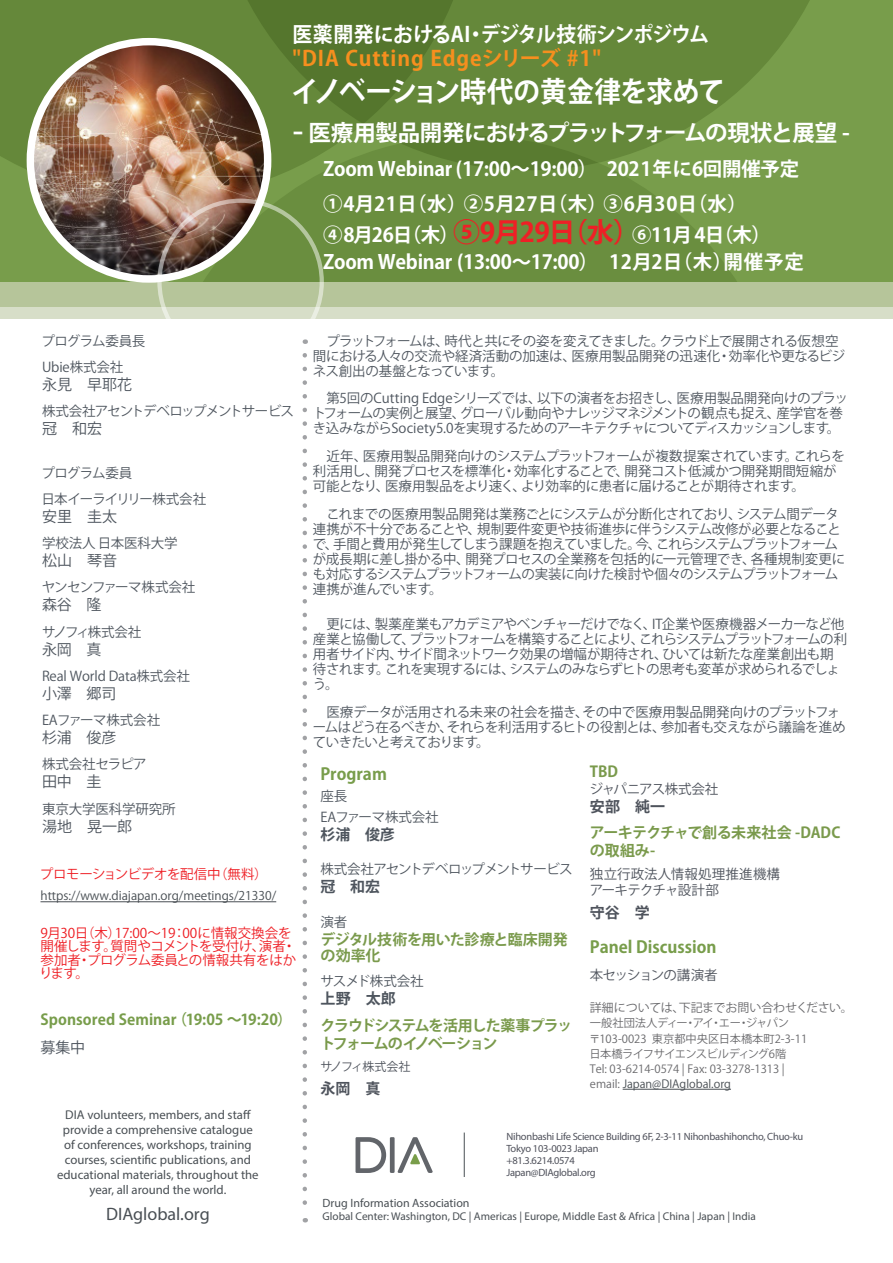
<style>
.page{position:relative;width:893px;height:1263px;background:#fff}
.page>*{position:absolute;margin:0;border:0;box-sizing:border-box;transform-origin:0 0}
.Cover_Title{font:700 28.5px "Koz Go Pr 6 N";letter-spacing:-.02em;color:#fff;scale:.93 1}
.Cover_Title-2{font:700 22.5px "Koz Go Pr 6 N";letter-spacing:-.045em;color:#fff}
.Cover_Title-3{font:700 21px/24px "Koz Go Pr 6 N";letter-spacing:.005em;color:#fff;scale:.95 1}
.t1{font:700 19.5px/31.5px "Koz Go Pr 6 N";letter-spacing:-.015em;color:#fff}
.t2{font:18px "Myriad Pro";color:#494f54}
.セッションタイトル{font:700 16.5px "Koz Go Pr 6 N";color:#789d4b}
.CoverChairsName{font:15px "Koz Go Pr 6 N";color:#4e555e}
.座長{font:700 15px/28.5px "Koz Go Pr 6 N";letter-spacing:.005em;color:#789d4b}
.座長_社名{font:700 15px/18px "Koz Go Pr 6 N";letter-spacing:-.08em;color:#7a9a4c}
.座長_社名-2{font:700 15px/18px "Koz Go Pr 6 N";letter-spacing:-.02em;color:#7a9a4c}
.セッションタイトル-2{font:700 15px/16.5px "Koz Go Pr 6 N";letter-spacing:-.025em;color:#7a9a4c}
.セッションタイトル-3{font:700 15px "Koz Go Pr 6 N";color:#4e555e}
.座長_氏名{font:700 15px "Koz Go Pr 6 N";color:#4e535c}
.CoverChairsComp{font:15px "Koz Go Pr 6 N";color:#4e555e}
.座長_氏名-2{font:700 15px "Koz Go Pr 6 N";color:#4e555e}
.座長_社名-3{font:700 15px "Koz Go Pr 6 N";color:#4e535c}
.座長_社名-4{font:700 15px "Koz Go Pr 6 N";letter-spacing:-.055em;color:#7a9a4c}
.セッションアブストラクト{font:13.5px/15px "Koz Go Pr 6 N";letter-spacing:-.04em;color:#4e555e}
.body{font:13.5px/13.5px "Koz Go Pr 6 N";letter-spacing:-.02em;color:#ee1d23}
.CoverChairsComp-2{font:13.5px "Koz Go Pr 6 N";letter-spacing:-.01em;color:#4e555e}
.CoverChairsComp-3{font:13.5px "Koz Go Pr 6 N";letter-spacing:-.07em;color:#4e555e}
.セッションタイトル-4{font:13.5px "Koz Go Pr 6 N";letter-spacing:-.07em;color:#4e555e}
.座長_社名-5{font:13.5px "Koz Go Pr 6 N";letter-spacing:.005em;color:#4e535c}
.CoverChairsComp-4{font:13.5px "Koz Go Pr 6 N";letter-spacing:-.06em;color:#4e555e}
.CoverChairsComp-5{font:13.5px "Koz Go Pr 6 N";letter-spacing:-.05em;color:#4e555e}
.セッションタイトル-5{font:13.5px/21px "Koz Go Pr 6 N";letter-spacing:-.01em;color:#4e555e}
.座長_氏名-3{font:13.5px "Koz Go Pr 6 N";letter-spacing:-.045em;color:#4e535c}
.座長_社名-6{font:13.5px "Koz Go Pr 6 N";letter-spacing:-.06em;color:#4e535c}
.座長-2{font:13.5px "Koz Go Pr 6 N";letter-spacing:-.065em;color:#4e535c}
.CoverChairsComp-6{font:13.5px "Koz Go Pr 6 N";letter-spacing:-.12em;color:#4e555e}
.座長_氏名-4{font:13.5px "Koz Go Pr 6 N";letter-spacing:-.02em;color:#4e555e}
.CoverChairsComp-7{font:13.5px "Koz Go Pr 6 N";letter-spacing:-.035em;color:#4e555e}
.セッションタイトル-6{font:13.5px "Koz Go Pr 6 N";letter-spacing:-.04em;color:#4e555e}
.t3{font:12.75px/15px "Myriad Pro";color:#494f54;text-align:center}
.body-2{font:12px "Koz Go Pr 6 N";color:#494f54}
.t4{font:12px "Myriad Pro";color:#494f54}
.Speaker{font:12px "Koz Go Pr 6 N";letter-spacing:-.01em;color:#69696c}
.座長_氏名-5{font:12px "Koz Go Pr 6 N";letter-spacing:-.06em;color:#4e535c}
.t5{font:11.25px "Myriad Pro";color:#494f54}
.Speaker-2{font:11.25px "Koz Go Pr 6 N";color:#69696c}
.Speaker-3{font:11.25px "Koz Go Pr 6 N";color:#494f54}
.Speaker-4{font:11.25px "Koz Go Pr 6 N";letter-spacing:-.02em;color:#69696c}
.Speaker-5{font:11.25px "Koz Go Pr 6 N";letter-spacing:-.045em;color:#69696c}
.t6{font:10.5px/12px "Myriad Pro";letter-spacing:-.025em;color:#4f515b}
.s1{color:#f68f1e}
.s2{font-size:27px;color:#ee2026}
.s3{font-weight:400;color:#4e555e}
.s4{color:#69696c}
</style>
<div class="page">
<div style="left:0;top:0;width:893px;height:293px;background:#789d4b"></div>
<svg style="left:0;top:0;width:211px;height:198px;background:#6b8d41"></svg>
<svg style="left:211px;top:0;width:599px;height:136px;background:#64873a"></svg>
<svg style="left:190px;top:136px;width:547px;height:146px;fill:#6a8e3f"></svg>
<div style="left:0;top:282px;width:893px;height:25px;background:#b6c59a"></div>
<div style="left:0;top:308px;width:893px;height:11px;background:#d7dec8"></div>
<svg style="left:356px;top:1137px;width:77px;height:36px"></svg>
<hr style="left:464px;top:1132px;width:1px;height:45px;background:#494f54">
<img style="left:30px;top:42px;width:238px;height:237px;border-radius:119px">
<div style="left:27px;top:38px;width:244px;height:245px;border:7px solid #fff;border-radius:50%"></div>
<div style="left:157px;top:199px;width:167px;height:166px;border:4px solid #fff;border-radius:50%"></div>
<svg style="left:303px;top:355px;width:4px;height:867px"></svg>
<hr style="left:40px;top:901px;width:236px;height:1px;background:#494f54">
<hr style="left:623px;top:1089px;width:108px;height:1px;background:#494f54">
<p class="Cover_Title-3" style="left:292px;top:22px;width:440px">医薬開発におけるAI・デジタル技術シンポジウム<span class="s1">"DIA Cutting Edgeシリーズ #1"</span></p>
<p class="Cover_Title" style="left:291px;top:75px;width:467px">イノベーション時代の黄金律を求めて</p>
<p class="Cover_Title-2" style="left:292px;top:120px;width:559px">ｰ 医療用製品開発におけるプラットフォームの現状と展望 -</p>
<p class="t1" style="left:323px;top:154px;width:478px">Zoom Webinar (17:00～19:00）　2021年に6回開催予定</p>
<p class="t1" style="left:323px;top:188px;width:449px">①4月21日（水）②5月27日（木）③6月30日（水）<br>④8月26日（木）<span class="s2">⑤9月29日（水）</span>⑥11月 4日（木）</p>
<p class="t1" style="left:323px;top:247px;width:482px">Zoom Webinar (13:00～17:00）　12月2日（木）開催予定</p>
<p class="CoverChairsComp-2" style="left:41px;top:333px;width:106px">プログラム委員長</p>
<p class="CoverChairsComp-2" style="left:42px;top:359px;width:83px">Ubie株式会社</p>
<p class="CoverChairsName" style="left:42px;top:376px;width:92px">永見　早耶花</p>
<p class="CoverChairsComp-3" style="left:42px;top:403px;width:254px">株式会社アセントデベロップメントサービス</p>
<p class="CoverChairsName" style="left:42px;top:420px;width:62px">冠　和宏</p>
<p class="CoverChairsComp-7" style="left:41px;top:465px;width:92px">プログラム委員</p>
<p class="CoverChairsComp-4" style="left:41px;top:491px;width:166px">日本イーライリリー株式会社</p>
<p class="CoverChairsName" style="left:42px;top:508px;width:77px">安里　圭太</p>
<p class="CoverChairsComp-2" style="left:42px;top:535px;width:137px">学校法人 日本医科大学</p>
<p class="CoverChairsName" style="left:42px;top:552px;width:77px">松山　琴音</p>
<p class="CoverChairsComp-5" style="left:42px;top:580px;width:155px">ヤンセンファーマ株式会社</p>
<p class="CoverChairsName" style="left:42px;top:596px;width:61px">森谷　隆</p>
<p class="CoverChairsComp-6" style="left:42px;top:624px;width:101px">サノフィ株式会社</p>
<p class="CoverChairsName" style="left:42px;top:641px;width:61px">永岡　真</p>
<p class="CoverChairsComp-2" style="left:42px;top:668px;width:150px">Real World Data株式会社</p>
<p class="CoverChairsName" style="left:42px;top:685px;width:76px">小澤　郷司</p>
<p class="CoverChairsComp-2" style="left:42px;top:712px;width:120px">EAファーマ株式会社</p>
<p class="CoverChairsName" style="left:42px;top:729px;width:76px">杉浦　俊彦</p>
<p class="CoverChairsComp-2" style="left:42px;top:757px;width:106px">株式会社セラピア</p>
<p class="CoverChairsName" style="left:42px;top:773px;width:61px">田中 圭</p>
<p class="CoverChairsComp-2" style="left:42px;top:801px;width:135px">東京大学医科学研究所</p>
<p class="CoverChairsComp" style="left:42px;top:818px;width:92px">湯地　晃一郎</p>
<p class="body" style="left:40px;top:868px;width:229px">プロモーションビデオを配信中（無料）</p>
<p class="body-2" style="left:40px;top:889px;width:237px">https://www.diajapan.org/meetings/21330/</p>
<p class="body" style="left:39px;top:926px;width:259px">9月30日（木）17:00～19：00に情報交換会を開催します。質問やコメントを受付け、演者・参加者・プログラム委員との情報共有をはかります。</p>
<p class="座長" style="left:40px;top:1005px;width:253px">Sponsored Seminar（19:05 ～19:20）<span class="s3">募集中</span></p>
<p class="t3" style="left:57px;top:1107px;width:203px">DIA volunteers, members, and staff provide a comprehensive catalogue of conferences, workshops, training courses, scientific publications, and educational materials, throughout the year, all around the world.</p>
<h3 class="t2" style="left:106px;top:1202px;width:105px">DIAglobal.org</h3>
<p class="セッションアブストラクト" style="left:313px;top:333px;width:534px;text-indent:14px">プラットフォームは、時代と共にその姿を変えてきました。クラウド上で展開される仮想空間における人々の交流や経済活動の加速は、医療用製品開発の迅速化・効率化や更なるビジネス創出の基盤となっています。</p>
<p class="セッションアブストラクト" style="left:313px;top:391px;width:537px">　第5回のCutting Edgeシリーズでは、以下の演者をお招きし、医療用製品開発向けのプラットフォームの実例と展望、グローバル動向やナレッジマネジメントの観点も捉え、産学官を巻き込みながらSociety5.0を実現するためのアーキテクチャについてディスカッションします。</p>
<p class="セッションアブストラクト" style="left:313px;top:449px;width:533px">　近年、医療用製品開発向けのシステムプラットフォームが複数提案されています。これらを利活用し、開発プロセスを標準化・効率化することで、開発コスト低減かつ開発期間短縮が可能となり、医療用製品をより速く、より効率的に患者に届けることが期待されます。</p>
<p class="セッションアブストラクト" style="left:313px;top:507px;width:534px">　これまでの医療用製品開発は業務ごとにシステムが分断化されており、システム間データ連携が不十分であることや、規制要件変更や技術進歩に伴うシステム改修が必要となることで、手間と費用が発生してしまう課題を抱えていました。今、これらシステムプラットフォームが成長期に差し掛かる中、開発プロセスの全業務を包括的に一元管理でき、各種規制変更にも対応するシステムプラットフォームの実装に向けた検討や個々のシステムプラットフォーム連携が進んでいます。</p>
<p class="セッションアブストラクト" style="left:313px;top:617px;width:536px">　更には、製薬産業もアカデミアやベンチャーだけでなく、IT企業や医療機器メーカーなど他産業と協働して、プラットフォームを構築することにより、これらシステムプラットフォームの利用者サイド内、サイド間ネットワーク効果の増幅が期待され、ひいては新たな産業創出も期待されます。これを実現するには、システムのみならずヒトの思考も変革が求められるでしょう。</p>
<p class="セッションアブストラクト" style="left:313px;top:705px;width:534px">　医療データが活用される未来の社会を描き、その中で医療用製品開発向けのプラットフォームはどう在るべきか、それらを利活用するヒトの役割とは、参加者も交えながら議論を進めていきたいと考えております。</p>
<p class="セッションタイトル" style="left:320px;top:765px;width:68px">Program</p>
<p class="セッションタイトル-5" style="left:320px;top:786px;width:120px">座長<br>EAファーマ株式会社</p>
<p class="セッションタイトル-3" style="left:320px;top:826px;width:76px">杉浦　俊彦</p>
<p class="セッションタイトル-4" style="left:320px;top:861px;width:254px">株式会社アセントデベロップメントサービス</p>
<p class="セッションタイトル-3" style="left:320px;top:878px;width:61px">冠　和宏</p>
<p class="セッションタイトル-6" style="left:320px;top:914px;width:28px">演者</p>
<p class="セッションタイトル-2" style="left:320px;top:931px;width:249px">デジタル技術を用いた診療と臨床開発の効率化</p>
<p class="座長_氏名-4" style="left:320px;top:973px;width:105px">サスメド株式会社</p>
<p class="座長_氏名-2" style="left:320px;top:990px;width:77px">上野　太郎</p>
<p class="座長_社名" style="left:320px;top:1016px;width:253px">クラウドシステムを活用した薬事プラットフォームのイノベーション</p>
<p class="座長_氏名-5" style="left:320px;top:1060px;width:91px">サノフィ株式会社</p>
<p class="座長_氏名" style="left:320px;top:1079px;width:61px">永岡　真</p>
<p class="座長_社名-4" style="left:590px;top:763px;width:30px">TBD</p>
<p class="座長_氏名-3" style="left:590px;top:781px;width:130px">ジャパニアス株式会社</p>
<p class="座長_氏名" style="left:590px;top:798px;width:77px">安部　純一</p>
<p class="座長_社名-2" style="left:590px;top:824px;width:252px">アーキテクチャで創る未来社会 -DADCの取組み-</p>
<p class="座長_社名-5" style="left:590px;top:866px;width:192px">独立行政法人情報処理推進機構</p>
<p class="座長_社名-6" style="left:590px;top:882px;width:130px">アーキテクチャ設計部</p>
<p class="座長_社名-3" style="left:590px;top:904px;width:61px">守谷　学</p>
<p class="セッションタイトル" style="left:590px;top:937px;width:128px">Panel Discussion</p>
<p class="座長-2" style="left:590px;top:968px;width:129px">本セッションの講演者</p>
<p class="Speaker" style="left:590px;top:1001px;width:264px">詳細については、下記までお問い合わせください。</p>
<p class="Speaker-4" style="left:590px;top:1017px;width:201px">一般社団法人ディー・アイ・エー・ジャパン</p>
<p class="Speaker-2" style="left:589px;top:1032px;width:220px">〒103-0023 東京都中央区日本橋本町2-3-11</p>
<p class="Speaker-5" style="left:589px;top:1047px;width:198px">日本橋ライフサイエンスビルディング6階</p>
<p class="Speaker-2" style="left:590px;top:1062px;width:196px">Tel: 03-6214-0574 | Fax: 03-3278-1313 |</p>
<p class="Speaker-3" style="left:590px;top:1077px;width:143px"><span class="s4">email:</span> Japan@DIAglobal.org</p>
<p class="t6" style="left:506px;top:1130px;width:298px">Nihonbashi Life Science Building 6F, 2-3-11 Nihonbashihoncho, Chuo-ku Tokyo 103-0023 Japan<br>+81.3.6214.0574<br>Japan@DIAglobal.org</p>
<p class="t4" style="left:323px;top:1195px;width:148px">Drug Information Association</p>
<p class="t5" style="left:323px;top:1210px;width:435px">Global Center: Washington, DC | Americas | Europe, Middle East &amp; Africa | China | Japan | India</p>
</div>
